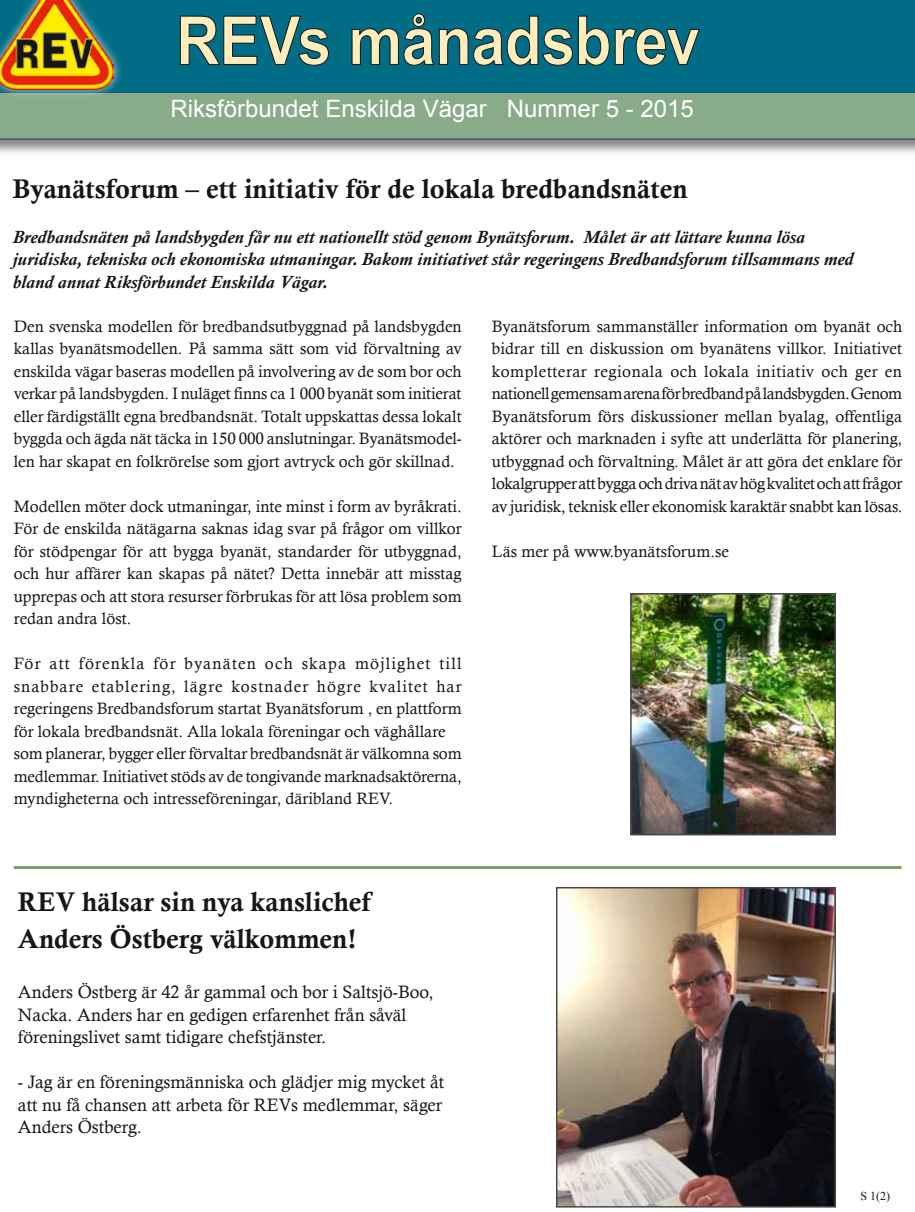
<style>
.page{position:relative;width:915px;height:1212px;background:#fff}
.page>*{position:absolute;margin:0;border:0;box-sizing:border-box;transform-origin:0 0}
.t1{font:700 67.5px "Arial";letter-spacing:-.01em;color:#ffeebc;scale:.9 1}
.t2{font:27px/37.5px "Calis MT Bol";color:#161614}
.t3{font:24px "Arial";color:#fff}
.t4{font:18px/22.5px "Calisto";color:#161614}
.t5{font:italic 700 18px/22.5px "Calisto";color:#161614}
.t6{font:16.5px/22.5px "Calisto";color:#161614;text-align:justify}
.t7{font:12px "Times New Roman";color:#161614}
</style>
<div class="page">
<div style="left:0;top:92px;width:914px;height:64px;background:#161614;opacity:.5"></div>
<div style="left:0;top:92px;width:914px;height:47px;background:#88ac8a"></div>
<div style="left:123px;top:0;width:791px;height:92px;background:#006c85"></div>
<div style="left:0;top:0;width:123px;height:99px;background:#fff;opacity:.75"></div>
<img style="left:0;top:0;width:114px;height:90px">
<svg style="left:179px;top:15px;width:150px;height:51px"></svg>
<svg style="left:351px;top:13px;width:348px;height:53px"></svg>
<hr style="left:14px;top:866px;width:887px;height:3px;background:#76a368">
<img style="left:633px;top:596px;width:199px;height:236px">
<div style="left:630px;top:593px;width:205px;height:242px;border:2px solid #484747"></div>
<img style="left:558px;top:890px;width:274px;height:314px">
<div style="left:555px;top:887px;width:280px;height:320px;border:2px solid #484747"></div>
<h1 class="t1" style="left:176px;top:-4px;width:583px">REVs månadsbrev</h1>
<h3 class="t3" style="left:170px;top:93px;width:524px">Riksförbundet Enskilda Vägar Nummer 5 - 2015</h3>
<h2 class="t2" style="left:13px;top:170px;width:676px">Byanätsforum – ett initiativ för de lokala bredbandsnäten</h2>
<p class="t5" style="left:13px;top:226px;width:842px">Bredbandsnäten på landsbygden får nu ett nationellt stöd genom Bynätsforum. Målet är att lättare kunna lösa juridiska, tekniska och ekonomiska utmaningar. Bakom initiativet står regeringens Bredbandsforum tillsammans med bland annat Riksförbundet Enskilda Vägar.</p>
<p class="t6" style="left:14px;top:315px;width:449px">Den svenska modellen för bredbandsutbyggnad på landsbygden kallas byanätsmodellen. På samma sätt som vid förvaltning av enskilda vägar baseras modellen på involvering av de som bor och verkar på landsbygden. I nuläget finns ca 1 000 byanät som initierat eller färdigställt egna bredbandsnät. Totalt uppskattas dessa lokalt byggda och ägda nät täcka in 150 000 anslutningar. Byanätsmodel&shy;len har skapat en folkrörelse som gjort avtryck och gör skillnad.</p>
<p class="t6" style="left:14px;top:495px;width:449px">Modellen möter dock utmaningar, inte minst i form av byråkrati.<br>För de enskilda nätägarna saknas idag svar på frågor om villkor för stödpengar för att bygga byanät, standarder för utbyggnad, och hur affärer kan skapas på nätet? Detta innebär att misstag upprepas och att stora resurser förbrukas för att lösa problem som redan andra löst.</p>
<p class="t6" style="left:14px;top:652px;width:449px;text-align:left">För att förenkla för byanäten och skapa möjlighet till snabbare etablering, lägre kostnader högre kvalitet har regeringens Bredbandsforum startat Byanätsforum , en plattform för lokala bredbandsnät. Alla lokala föreningar och väghållare som planerar, bygger eller förvaltar bredbandsnät är välkomna som medlemmar. Initiativet stöds av de tongivande marknadsaktörerna, myndigheterna och intresseföreningar, däribland REV.</p>
<p class="t6" style="left:491px;top:315px;width:412px">Byanätsforum sammanställer information om byanät och bidrar till en diskussion om byanätens villkor. Initiativet kompletterar regionala och lokala initiativ och ger en nationell gemensam arena för bredband på landsbygden. Genom Byanätsforum förs diskussioner mellan byalag, offentliga aktörer och marknaden i syfte att underlätta för planering, utbyggnad och förvaltning. Målet är att göra det enklare för lokalgrupper att bygga och driva nät av hög kvalitet och att frågor av juridisk, teknisk eller ekonomisk karaktär snabbt kan lösas.</p>
<p class="t6" style="left:491px;top:540px;width:238px">Läs mer på www.byanätsforum.se</p>
<h2 class="t2" style="left:18px;top:882px;width:354px">REV hälsar sin nya kanslichef<br>Anders Östberg välkommen!</h2>
<p class="t4" style="left:18px;top:981px;width:417px">Anders Östberg är 42 år gammal och bor i Saltsjö-Boo,<br>Nacka. Anders har en gedigen erfarenhet från såväl föreningslivet samt tidigare chefstjänster.</p>
<p class="t4" style="left:18px;top:1071px;width:428px">- Jag är en föreningsmänniska och glädjer mig mycket åt att nu få chansen att arbeta för REVs medlemmar, säger<br>Anders Östberg.</p>
<p class="t7" style="left:860px;top:1188px;width:31px">S 1(2)</p>
</div>
